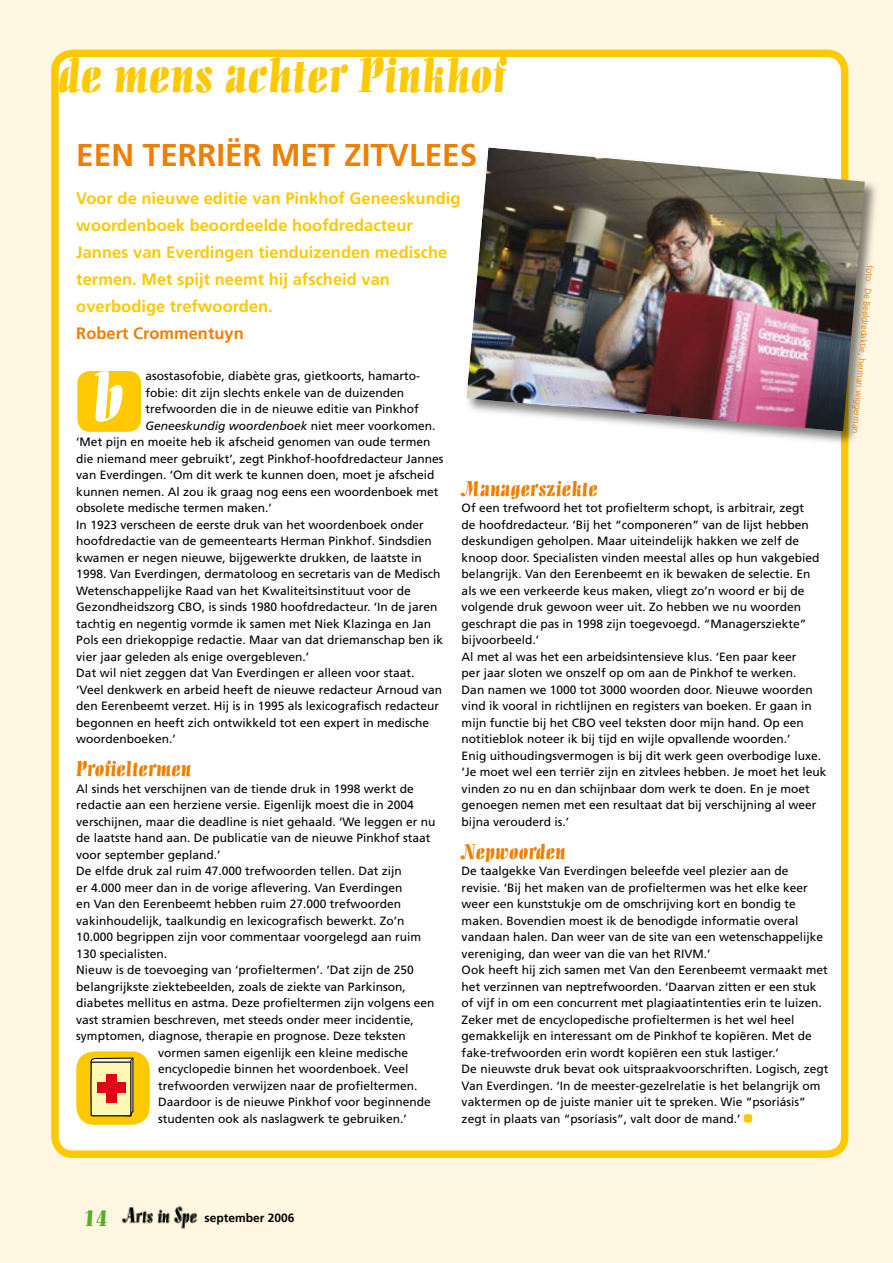
<style>
.page{position:relative;width:893px;height:1263px;background:#fff7e2}
.page>*{position:absolute;margin:0;border:0;box-sizing:border-box;transform-origin:0 0}
.t1{font:69px "Allegro BT";color:#fff}
.t2{font:48px "Allegro BT";color:#fec900}
.t3{font:700 31.5px "Frutiger";color:#ee7f00}
.t4{font:25.5px "Allegro BT";color:#58ab27}
.t5{font:21px "Allegro BT";color:#ee7f00}
.t6{font:700 16.5px/27px "Frutiger";color:#fec900}
.t7{font:700 16.5px "Frutiger";color:#ee7f00}
.t8{font:12px/16.5px "Frutiger";color:#000}
.t9{font:italic 12px "Frutiger";color:#000}
.t10{font:700 12px "Frutiger";color:#000}
.t11{font:300 9px "Frutiger";color:#ee7f00}
.s1{font-style:normal}
</style>
<div class="page">
<div style="left:55px;top:53px;width:790px;height:1101px;background:#fff;border-radius:18px"></div>
<div style="left:51px;top:50px;width:797px;height:1108px;border:8px solid #fec900;border-radius:18px"></div>
<div style="left:76px;top:1051px;width:74px;height:74px;background:#fec900;border-radius:18px"></div>
<svg style="left:90px;top:1057px;width:44px;height:60px;background:#d9a67a"></svg>
<div style="left:77px;top:371px;width:64px;height:61px;background:#fec900;border-radius:13px"></div>
<img style="left:122px;top:1206px;width:75px;height:23px">
<div style="left:744px;top:1114px;width:8px;height:9px;background:#fec900;border-radius:3px"></div>
<div style="left:464px;top:145px;width:416px;height:302px;background:#000;opacity:.5"></div>
<img style="left:466px;top:147px;width:399px;height:284px">
<h2 class="t2" style="left:57px;top:48px;width:451px">de mens achter Pinkhof</h2>
<h3 class="t3" style="left:76px;top:136px;width:402px">Een terriër met zitvlees</h3>
<h3 class="t6" style="left:76px;top:185px;width:386px">Voor de nieuwe editie van Pinkhof Geneeskundig woordenboek beoordeelde hoofdredacteur Jannes van Everdingen tienduizenden medische termen. Met spijt neemt hij afscheid van overbodige trefwoorden.</h3>
<h3 class="t7" style="left:76px;top:323px;width:169px">Robert Crommentuyn</h3>
<p class="t8" style="left:145px;top:368px;width:276px">asostasofobie, diabète gras, gietkoorts, hamarto-</p>
<p class="t8" style="left:145px;top:384px;width:260px">fobie: dit zijn slechts enkele van de duizenden</p>
<p class="t8" style="left:145px;top:401px;width:275px">trefwoorden die in de nieuwe editie van Pinkhof</p>
<p class="t9" style="left:145px;top:418px;width:292px">Geneeskundig woordenboek <span class="s1">niet meer voorkomen.</span></p>
<p class="t8" style="left:76px;top:434px;width:356px">‘Met pijn en moeite heb ik afscheid genomen van oude termen</p>
<p class="t8" style="left:76px;top:450px;width:369px">die niemand meer gebruikt’, zegt Pinkhof-hoofdredacteur Jannes</p>
<p class="t8" style="left:76px;top:467px;width:360px">van Everdingen. ‘Om dit werk te kunnen doen, moet je afscheid</p>
<p class="t8" style="left:76px;top:483px;width:364px">kunnen nemen. Al zou ik graag nog eens een woordenboek met</p>
<p class="t8" style="left:76px;top:500px;width:197px">obsolete medische termen maken.’</p>
<p class="t8" style="left:76px;top:516px;width:349px">In 1923 verscheen de eerste druk van het woordenboek onder</p>
<p class="t8" style="left:76px;top:533px;width:357px">hoofdredactie van de gemeentearts Herman Pinkhof. Sindsdien</p>
<p class="t8" style="left:76px;top:549px;width:347px">kwamen er negen nieuwe, bijgewerkte drukken, de laatste in</p>
<p class="t8" style="left:76px;top:566px;width:366px">1998. Van Everdingen, dermatoloog en secretaris van de Medisch</p>
<p class="t8" style="left:76px;top:582px;width:336px">Wetenschappelijke Raad van het Kwaliteitsinstituut voor de</p>
<p class="t8" style="left:76px;top:599px;width:362px">Gezondheidszorg CBO, is sinds 1980 hoofdredacteur. ‘In de jaren</p>
<p class="t8" style="left:76px;top:615px;width:356px">tachtig en negentig vormde ik samen met Niek Klazinga en Jan</p>
<p class="t8" style="left:76px;top:632px;width:368px">Pols een driekoppige redactie. Maar van dat driemanschap ben ik</p>
<p class="t8" style="left:76px;top:648px;width:234px">vier jaar geleden als enige overgebleven.’</p>
<p class="t8" style="left:76px;top:665px;width:340px">Dat wil niet zeggen dat Van Everdingen er alleen voor staat.</p>
<p class="t8" style="left:76px;top:681px;width:367px">‘Veel denkwerk en arbeid heeft de nieuwe redacteur Arnoud van</p>
<p class="t8" style="left:76px;top:698px;width:364px">den Eerenbeemt verzet. Hij is in 1995 als lexicografisch redacteur</p>
<p class="t8" style="left:76px;top:714px;width:354px">begonnen en heeft zich ontwikkeld tot een expert in medische</p>
<p class="t8" style="left:76px;top:731px;width:101px">woordenboeken.’</p>
<h3 class="t5" style="left:76px;top:757px;width:117px">Profieltermen</h3>
<p class="t8" style="left:76px;top:780px;width:339px">Al sinds het verschijnen van de tiende druk in 1998 werkt de</p>
<p class="t8" style="left:76px;top:797px;width:339px">redactie aan een herziene versie. Eigenlijk moest die in 2004</p>
<p class="t8" style="left:76px;top:813px;width:361px">verschijnen, maar die deadline is niet gehaald. ‘We leggen er nu</p>
<p class="t8" style="left:76px;top:830px;width:356px">de laatste hand aan. De publicatie van de nieuwe Pinkhof staat</p>
<p class="t8" style="left:76px;top:846px;width:146px">voor september gepland.’</p>
<p class="t8" style="left:76px;top:863px;width:327px">De elfde druk zal ruim 47.000 trefwoorden tellen. Dat zijn</p>
<p class="t8" style="left:76px;top:879px;width:328px">er 4.000 meer dan in de vorige aflevering. Van Everdingen</p>
<p class="t8" style="left:76px;top:896px;width:326px">en Van den Eerenbeemt hebben ruim 27.000 trefwoorden</p>
<p class="t8" style="left:76px;top:912px;width:330px">vakinhoudelijk, taalkundig en lexicografisch bewerkt. Zo’n</p>
<p class="t8" style="left:76px;top:929px;width:346px">10.000 begrippen zijn voor commentaar voorgelegd aan ruim</p>
<p class="t8" style="left:76px;top:945px;width:92px">130 specialisten.</p>
<p class="t8" style="left:76px;top:962px;width:339px">Nieuw is de toevoeging van ‘profieltermen’. ‘Dat zijn de 250</p>
<p class="t8" style="left:76px;top:978px;width:331px">belangrijkste ziektebeelden, zoals de ziekte van Parkinson,</p>
<p class="t8" style="left:76px;top:995px;width:360px">diabetes mellitus en astma. Deze profieltermen zijn volgens een</p>
<p class="t8" style="left:76px;top:1011px;width:339px">vast stramien beschreven, met steeds onder meer incidentie,</p>
<p class="t8" style="left:76px;top:1028px;width:331px">symptomen, diagnose, therapie en prognose. Deze teksten</p>
<p class="t8" style="left:158px;top:1044px;width:252px">vormen samen eigenlijk een kleine medische</p>
<p class="t8" style="left:158px;top:1061px;width:252px">encyclopedie binnen het woordenboek. Veel</p>
<p class="t8" style="left:158px;top:1077px;width:261px">trefwoorden verwijzen naar de profieltermen.</p>
<p class="t8" style="left:158px;top:1094px;width:274px">Daardoor is de nieuwe Pinkhof voor beginnende</p>
<p class="t8" style="left:158px;top:1110px;width:250px">studenten ook als naslagwerk te gebruiken.’</p>
<h1 class="t1" style="left:92px;top:357px;width:34px">b</h1>
<h3 class="t5" style="left:462px;top:476px;width:138px">Managersziekte</h3>
<p class="t8" style="left:462px;top:500px;width:366px">Of een trefwoord het tot profielterm schopt, is arbitrair, zegt<br>de hoofdredacteur. ‘Bij het “componeren” van de lijst hebben deskundigen geholpen. Maar uiteindelijk hakken we zelf de knoop door. Specialisten vinden meestal alles op hun vakgebied belangrijk. Van den Eerenbeemt en ik bewaken de selectie. En als we een verkeerde keus maken, vliegt zo’n woord er bij de volgende druk gewoon weer uit. Zo hebben we nu woorden geschrapt die pas in 1998 zijn toegevoegd. “Managersziekte” bijvoorbeeld.’<br>Al met al was het een arbeidsintensieve klus. ‘Een paar keer<br>per jaar sloten we onszelf op om aan de Pinkhof te werken.<br>Dan namen we 1000 tot 3000 woorden door. Nieuwe woorden vind ik vooral in richtlijnen en registers van boeken. Er gaan in mijn functie bij het CBO veel teksten door mijn hand. Op een notitieblok noteer ik bij tijd en wijle opvallende woorden.’<br>Enig uithoudingsvermogen is bij dit werk geen overbodige luxe. ‘Je moet wel een terriër zijn en zitvlees hebben. Je moet het leuk vinden zo nu en dan schijnbaar dom werk te doen. En je moet genoegen nemen met een resultaat dat bij verschijning al weer bijna verouderd is.’</p>
<h3 class="t5" style="left:462px;top:839px;width:106px">Nepwoorden</h3>
<p class="t8" style="left:462px;top:863px;width:368px">De taalgekke Van Everdingen beleefde veel plezier aan de revisie. ‘Bij het maken van de profiel-termen was het elke keer weer een kunststukje om de om-schrijving kort en bondig te maken. Bovendien moest ik de benodigde informatie overal vandaan halen. Dan weer van de site van een wetenschappelijke vereniging, dan weer van die van het RIVM.’<br>Ook heeft hij zich samen met Van den Eerenbeemt vermaakt met het verzinnen van neptrefwoorden. ‘Daarvan zitten er een stuk of vijf in om een concurrent met plagiaatintenties erin te luizen.<br>Zeker met de encyclopedische profieltermen is het wel heel gemakkelijk en interessant om de Pinkhof te kopiëren. Met de fake-trefwoorden erin wordt kopiëren een stuk lastiger.’<br>De nieuwste druk bevat ook uitspraakvoorschriften. Logisch, zegt Van Everdingen. ‘In de meester-gezelrelatie is het belangrijk om vaktermen op de juiste manier uit te spreken. Wie “psoriásis” zegt in plaats van “psoríasis”, valt door de mand.’</p>
<p class="t11" style="left:875px;top:266px;width:170px;rotate:95deg">foto: De Beeldredaktie, herman wiggerman</p>
<h3 class="t4" style="left:84px;top:1202px;width:26px">14</h3>
<p class="t10" style="left:204px;top:1210px;width:92px">september 2006</p>
</div>
